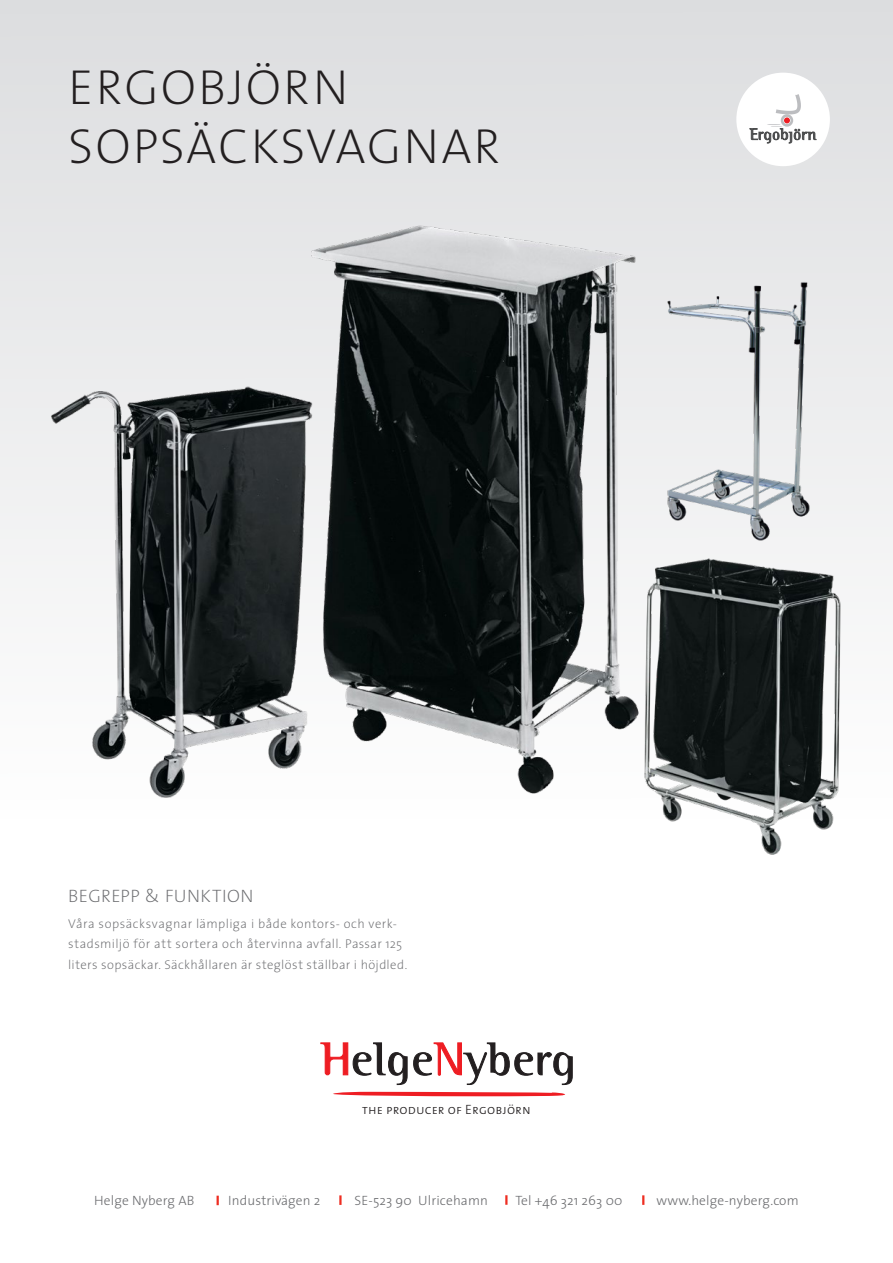
<style>
.page{position:relative;width:893px;height:1263px;background:#fff}
.page>*{position:absolute;margin:0;border:0;box-sizing:border-box;transform-origin:0 0}
.Rubrik{font:200 49.5px "The Sans";letter-spacing:.04em;color:#231f20}
.Produktnamn_1{font:200 18px "The Sans";letter-spacing:.02em;color:#6c6d70}
.t1{font:300 13.5px "The Sans";letter-spacing:.01em;color:#6c6d70}
.t2{font:13.5px "The Sans Light Caps";letter-spacing:.01em;color:#231f20}
.Ingress{font:200 12.75px/20.2px "The Sans";letter-spacing:.03em;color:#6c6d70}
</style>
<div class="page">
<div style="left:0;top:0;width:893px;height:819px;background:linear-gradient(to bottom,#dcdddf,#fefefe)"></div>
<div style="left:736px;top:73px;width:94px;height:93px;background:#fff;border-radius:50%"></div>
<svg style="left:750px;top:94px;width:66px;height:49px"></svg>
<svg style="left:320px;top:1042px;width:253px;height:43px"></svg>
<svg style="left:333px;top:1092px;width:232px;height:4px"></svg>
<img style="left:611px;top:536px;width:266px;height:319px">
<img style="left:299px;top:225px;width:357px;height:570px">
<img style="left:658px;top:270px;width:168px;height:281px">
<img style="left:45px;top:387px;width:270px;height:415px">
<svg style="left:217px;top:1196px;width:2px;height:9px"></svg>
<svg style="left:339px;top:1195px;width:3px;height:10px"></svg>
<svg style="left:505px;top:1195px;width:2px;height:10px"></svg>
<svg style="left:642px;top:1195px;width:2px;height:10px"></svg>
<p class="Rubrik" style="left:68px;top:47px;width:282px">ERGOBJÖRN</p>
<p class="Rubrik" style="left:68px;top:105px;width:434px">SOPSÄCKSVAGNAR</p>
<p class="Produktnamn_1" style="left:68px;top:881px;width:187px">BEGREPP &amp; FUNKTION</p>
<p class="Ingress" style="left:68px;top:913px;width:340px">Våra sopsäcksvagnar lämpliga i både kontors- och verk&shy;stadsmiljö för att sortera och återvinna avfall. Passar 125 liters sopsäckar. Säckhållaren är steglöst ställbar i höjdled.</p>
<p class="t2" style="left:362px;top:1099px;width:170px">the producer of Ergobjörn</p>
<p class="t1" style="left:94px;top:1189px;width:101px">Helge Nyberg AB</p>
<p class="t1" style="left:228px;top:1189px;width:94px">Industrivägen 2</p>
<p class="t1" style="left:354px;top:1189px;width:135px">SE-523 90 Ulricehamn</p>
<p class="t1" style="left:515px;top:1189px;width:109px">Tel +46 321 263 00</p>
<p class="t1" style="left:656px;top:1189px;width:144px">www.helge-nyberg.com</p>
</div>
